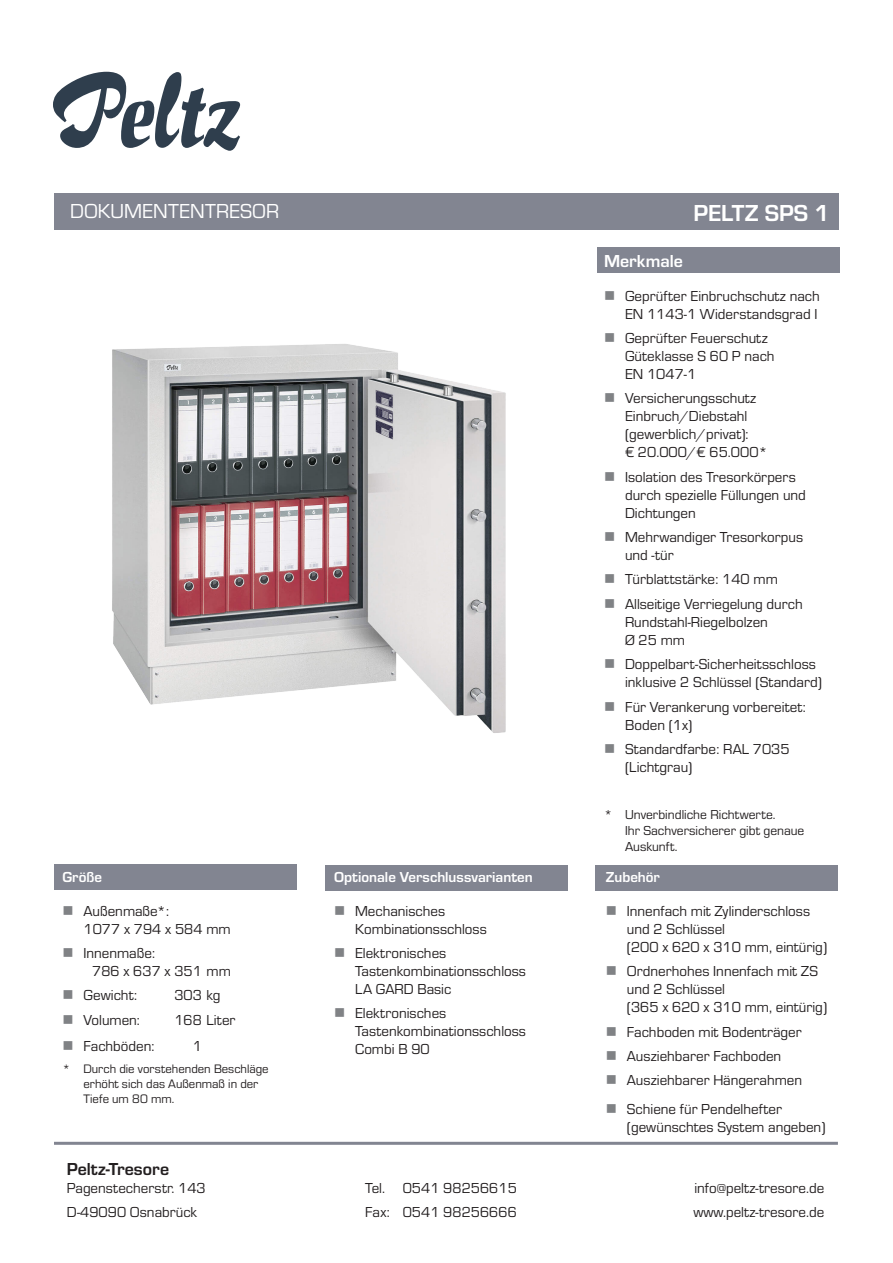
<style>
.page{position:relative;width:893px;height:1263px;background:#fff}
.page>*{position:absolute;margin:0;border:0;box-sizing:border-box;transform-origin:0 0}
.t1{font:113.85px "Impuls BT";letter-spacing:-.045em;color:#2f3e4d}
.t2{font:700 24px "Eurostile";color:#fff}
.t3{font:21px "Eurostile";color:#fff}
.t4{font:700 18px "Eurostile";color:#231f20}
.t5{font:700 18px "Eurostile";color:#fff}
.t6{font:15px/18px "Eurostile";color:#231f20}
.t7{font:700 15px "Eurostile";color:#fff}
.t8{font:13.5px/16.2px "Eurostile";color:#231f20}
.t9{font:12.75px/15.3px "Eurostile";color:#231f20}
.s1{color:#808285}
</style>
<div class="page">
<div style="left:54px;top:193px;width:785px;height:36px;background:#828591"></div>
<div style="left:54px;top:864px;width:242px;height:26px;background:#828591"></div>
<div style="left:326px;top:865px;width:242px;height:25px;background:#828591"></div>
<div style="left:595px;top:865px;width:243px;height:25px;background:#828591"></div>
<div style="left:597px;top:248px;width:242px;height:25px;background:#828591"></div>
<hr style="left:54px;top:1142px;width:784px;height:3px;background:#828591">
<img style="left:112px;top:344px;width:394px;height:389px">
<h1 class="t1" style="left:47px;top:44px;width:199px">Peltz</h1>
<h3 class="t3" style="left:70px;top:197px;width:211px">DOKUMENTENTRESOR</h3>
<h2 class="t2" style="left:693px;top:196px;width:137px">PELTZ SPS 1</h2>
<p class="t7" style="left:63px;top:866px;width:41px">Größe</p>
<p class="t6" style="left:84px;top:901px;width:149px;text-indent:-21px"><span class="s1">■</span> Außenmaße*:<br>1077 x 794 x 584 mm</p>
<p class="t6" style="left:92px;top:943px;width:140px;text-indent:-30px"><span class="s1">■</span> Innenmaße:<br>786 x 637 x 351 mm</p>
<p class="t6" style="left:63px;top:986px;width:76px"><span class="s1">■</span> Gewicht:</p>
<p class="t6" style="left:174px;top:986px;width:48px">303 kg</p>
<p class="t6" style="left:63px;top:1010px;width:79px"><span class="s1">■</span> Volumen:</p>
<p class="t6" style="left:174px;top:1010px;width:62px">168 Liter</p>
<p class="t6" style="left:63px;top:1036px;width:93px"><span class="s1">■</span> Fachböden:</p>
<p class="t6" style="left:193px;top:1036px;width:11px">1</p>
<p class="t9" style="left:84px;top:1060px;width:187px;text-indent:-21px">* Durch die vorstehenden Beschläge erhöht sich das Außenmaß in der<br>Tiefe um 80 mm.</p>
<p class="t7" style="left:334px;top:866px;width:200px">Optionale Verschlussvarianten</p>
<p class="t6" style="left:355px;top:901px;width:133px;text-indent:-21px"><span class="s1">■</span> Mechanisches<br>Kombinationsschloss</p>
<p class="t6" style="left:355px;top:943px;width:172px;text-indent:-21px"><span class="s1">■</span> Elektronisches<br>Tastenkombinationsschloss<br>LA GARD Basic</p>
<p class="t6" style="left:355px;top:1004px;width:172px;text-indent:-21px"><span class="s1">■</span> Elektronisches<br>Tastenkombinationsschloss<br>Combi B 90</p>
<p class="t5" style="left:604px;top:248px;width:80px">Merkmale</p>
<p class="t6" style="left:604px;top:286px;width:217px;text-align:right"><span class="s1">■</span> Geprüfter Einbruchschutz nach<br>EN 1143-1 Widerstandsgrad I</p>
<p class="t6" style="left:625px;top:328px;width:151px;text-indent:-21px"><span class="s1">■</span> Geprüfter Feuerschutz<br>Güteklasse S 60 P nach<br>EN 1047-1</p>
<p class="t6" style="left:625px;top:389px;width:144px;text-indent:-21px"><span class="s1">■</span> Versicherungsschutz<br>Einbruch/Diebstahl (gewerblich/privat):<br>€ 20.000/€ 65.000*</p>
<p class="t6" style="left:625px;top:467px;width:182px;text-indent:-21px"><span class="s1">■</span> Isolation des Tresorkörpers durch spezielle Füllungen und<br>Dichtungen</p>
<p class="t6" style="left:625px;top:527px;width:180px;text-indent:-21px"><span class="s1">■</span> Mehrwandiger Tresorkorpus und -tür</p>
<p class="t6" style="left:604px;top:570px;width:175px"><span class="s1">■</span> Türblattstärke: 140 mm</p>
<p class="t6" style="left:625px;top:594px;width:179px;text-indent:-21px"><span class="s1">■</span> Allseitige Verriegelung durch<br>Rundstahl-Riegelbolzen<br>Ø 25 mm</p>
<p class="t6" style="left:625px;top:654px;width:198px;text-indent:-21px"><span class="s1">■</span> Doppelbart-Sicherheitsschloss inklusive 2 Schlüssel (Standard)</p>
<p class="t6" style="left:625px;top:697px;width:182px;text-indent:-21px"><span class="s1">■</span> Für Verankerung vorbereitet:<br>Boden (1x)</p>
<p class="t6" style="left:625px;top:739px;width:166px;text-indent:-21px"><span class="s1">■</span> Standardfarbe: RAL 7035 (Lichtgrau)</p>
<p class="t8" style="left:625px;top:806px;width:181px;text-indent:-21px">* Unverbindliche Richtwerte.<br>Ihr Sachversicherer gibt genaue<br>Auskunft.</p>
<p class="t7" style="left:606px;top:867px;width:56px">Zubehör</p>
<p class="t6" style="left:627px;top:901px;width:202px;text-indent:-21px"><span class="s1">■</span> Innenfach mit Zylinderschloss und 2 Schlüssel<br>(200 x 620 x 310 mm, eintürig)</p>
<p class="t6" style="left:627px;top:961px;width:202px;text-indent:-21px"><span class="s1">■</span> Ordnerhohes Innenfach mit ZS und 2 Schlüssel<br>(365 x 620 x 310 mm, eintürig)</p>
<p class="t6" style="left:606px;top:1022px;width:197px"><span class="s1">■</span> Fachboden mit Bodenträger</p>
<p class="t6" style="left:606px;top:1046px;width:177px"><span class="s1">■</span> Ausziehbarer Fachboden</p>
<p class="t6" style="left:606px;top:1071px;width:198px"><span class="s1">■</span> Ausziehbarer Hängerahmen</p>
<p class="t6" style="left:627px;top:1099px;width:200px;text-indent:-21px"><span class="s1">■</span> Schiene für Pendelhefter (gewünschtes System angeben)</p>
<p class="t4" style="left:67px;top:1156px;width:104px">Peltz-Tresore</p>
<p class="t6" style="left:67px;top:1178px;width:140px">Pagenstecherstr. 143</p>
<p class="t6" style="left:365px;top:1178px;width:153px">Tel. 0541 98256615</p>
<p class="t6" style="left:694px;top:1178px;width:131px">info@peltz-tresore.de</p>
<p class="t6" style="left:67px;top:1203px;width:132px">D-49090 Osnabrück</p>
<p class="t6" style="left:365px;top:1203px;width:153px">Fax: 0541 98256666</p>
<p class="t6" style="left:693px;top:1203px;width:132px">www.peltz-tresore.de</p>
</div>
